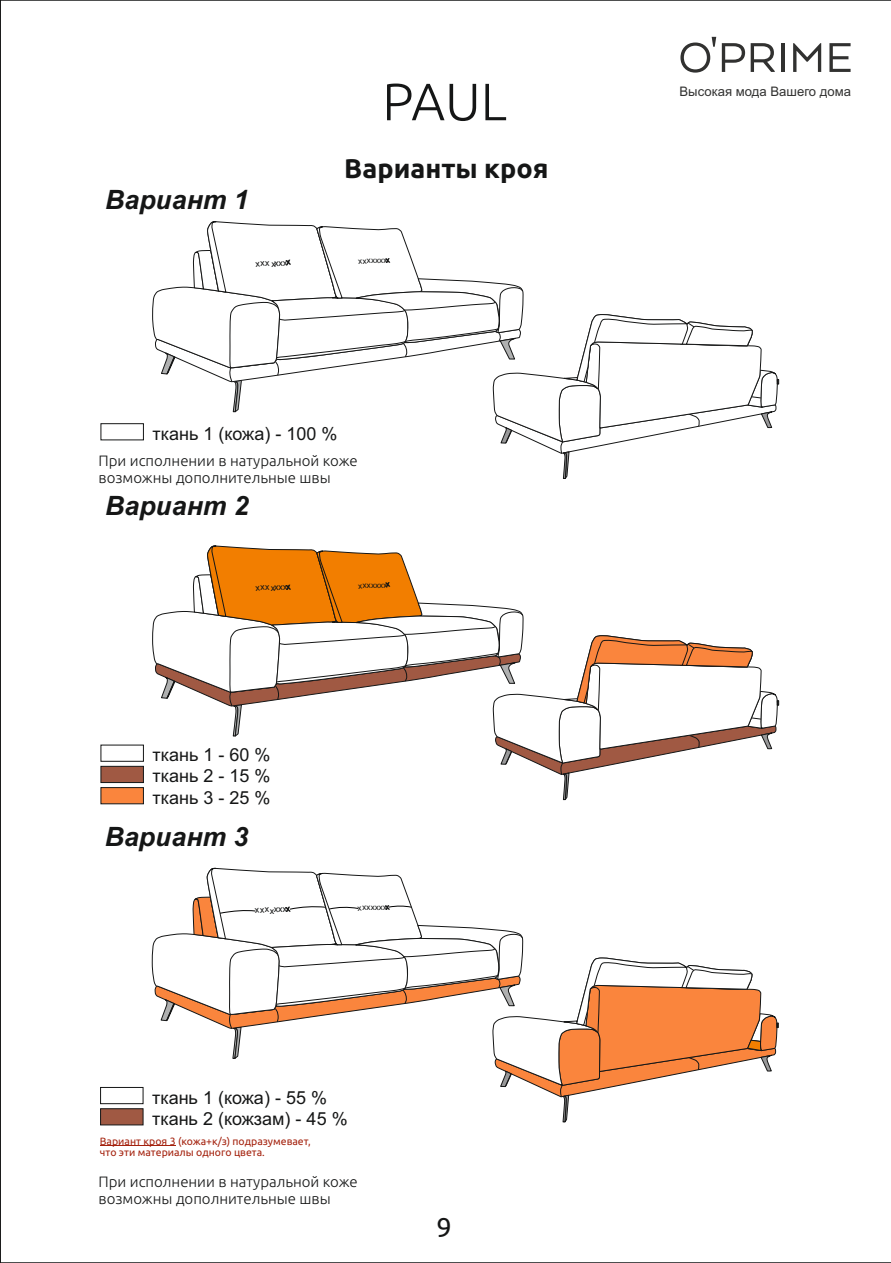
<style>
.page{position:relative;width:891px;height:1263px;background:#fff}
.page>*{position:absolute;margin:0;border:0;box-sizing:border-box;transform-origin:0 0}
.t1{font:300 52.5px "Ubuntu";color:#151616}
.t2{font:700 27px "Ubuntu";color:#151616}
.t3{font:27px "Ubuntu";color:#151616}
.t4{font:italic 700 26.7px "Arial";color:#151616}
.t5{font:18px "Arial";color:#151616}
.t6{font:300 15px/16.8px "Ubuntu";color:#151616}
.t7{font:13.2px "Arial";color:#313130}
.t8{font:10.5px/11.7px "Ubuntu";color:#a4220e}
.t9{font:9px "Arial";color:#151616}
.t10{font:8.25px "Arial";color:#151616}
</style>
<div class="page">
<svg style="left:722px;top:43px;width:53px;height:29px"></svg>
<hr style="left:781px;top:43px;width:4px;height:29px;background:#313130">
<svg style="left:793px;top:43px;width:28px;height:29px"></svg>
<svg style="left:829px;top:43px;width:21px;height:29px"></svg>
<svg style="left:680px;top:37px;width:36px;height:36px"></svg>
<div style="left:100px;top:423px;width:44px;height:17px;border:1px solid #151616"></div>
<div style="left:100px;top:745px;width:44px;height:17px;border:1px solid #151616"></div>
<div style="left:100px;top:1087px;width:43px;height:17px;border:1px solid #151616"></div>
<div style="left:100px;top:766px;width:44px;height:17px;background:#a05943;border:1px solid #151616"></div>
<div style="left:100px;top:1108px;width:43px;height:17px;background:#a05943;border:1px solid #151616"></div>
<div style="left:100px;top:787px;width:44px;height:17px;background:#fa853d;border:1px solid #151616"></div>
<hr style="left:100px;top:1145px;width:76px;height:1px;background:#a4220e">
<svg style="left:0;top:0;width:1px;height:1262px"></svg>
<svg style="left:152px;top:221px;width:627px;height:258px"></svg>
<svg style="left:152px;top:545px;width:627px;height:256px"></svg>
<svg style="left:151px;top:867px;width:628px;height:256px"></svg>
<h1 class="t1" style="left:382px;top:80px;width:126px">PAUL</h1>
<h3 class="t4" style="left:105px;top:190px;width:145px">Вариант 1</h3>
<p class="t9" style="left:271px;top:260px;width:6px">х</p>
<p class="t9" style="left:279px;top:259px;width:6px">х</p>
<h2 class="t2" style="left:344px;top:157px;width:206px">Варианты кроя</h2>
<p class="t10" style="left:371px;top:257px;width:6px">х</p>
<p class="t10" style="left:379px;top:257px;width:6px">х</p>
<p class="t5" style="left:153px;top:427px;width:186px">ткань 1 (кожа) - 100 %</p>
<p class="t6" style="left:99px;top:453px;width:260px">При исполнении в натуральной коже возможны дополнительные швы</p>
<h3 class="t4" style="left:105px;top:496px;width:145px">Вариант 2</h3>
<p class="t9" style="left:271px;top:585px;width:6px">х</p>
<p class="t9" style="left:279px;top:583px;width:6px">х</p>
<p class="t5" style="left:153px;top:748px;width:119px">ткань 1 - 60 %</p>
<p class="t5" style="left:153px;top:769px;width:119px">ткань 2 - 15 %</p>
<p class="t5" style="left:153px;top:790px;width:119px">ткань 3 - 25 %</p>
<h3 class="t4" style="left:105px;top:826px;width:145px">Вариант 3</h3>
<p class="t9" style="left:270px;top:907px;width:6px">х</p>
<p class="t9" style="left:278px;top:906px;width:6px">х</p>
<p class="t10" style="left:371px;top:582px;width:6px">х</p>
<p class="t10" style="left:379px;top:582px;width:6px">х</p>
<p class="t10" style="left:371px;top:904px;width:6px">х</p>
<p class="t10" style="left:379px;top:904px;width:6px">х</p>
<p class="t5" style="left:152px;top:1090px;width:176px">ткань 1 (кожа) - 55 %</p>
<p class="t5" style="left:152px;top:1112px;width:197px">ткань 2 (кожзам) - 45 %</p>
<p class="t8" style="left:100px;top:1136px;width:212px">Вариант кроя 3 (кожа+к/з) подразумевает, что эти материалы одного цвета.</p>
<p class="t6" style="left:99px;top:1174px;width:260px">При исполнении в натуральной коже возможны дополнительные швы</p>
<h2 class="t3" style="left:437px;top:1216px;width:17px">9</h2>
<p class="t7" style="left:679px;top:87px;width:173px">Высокая мода Вашего дома</p>
</div>
